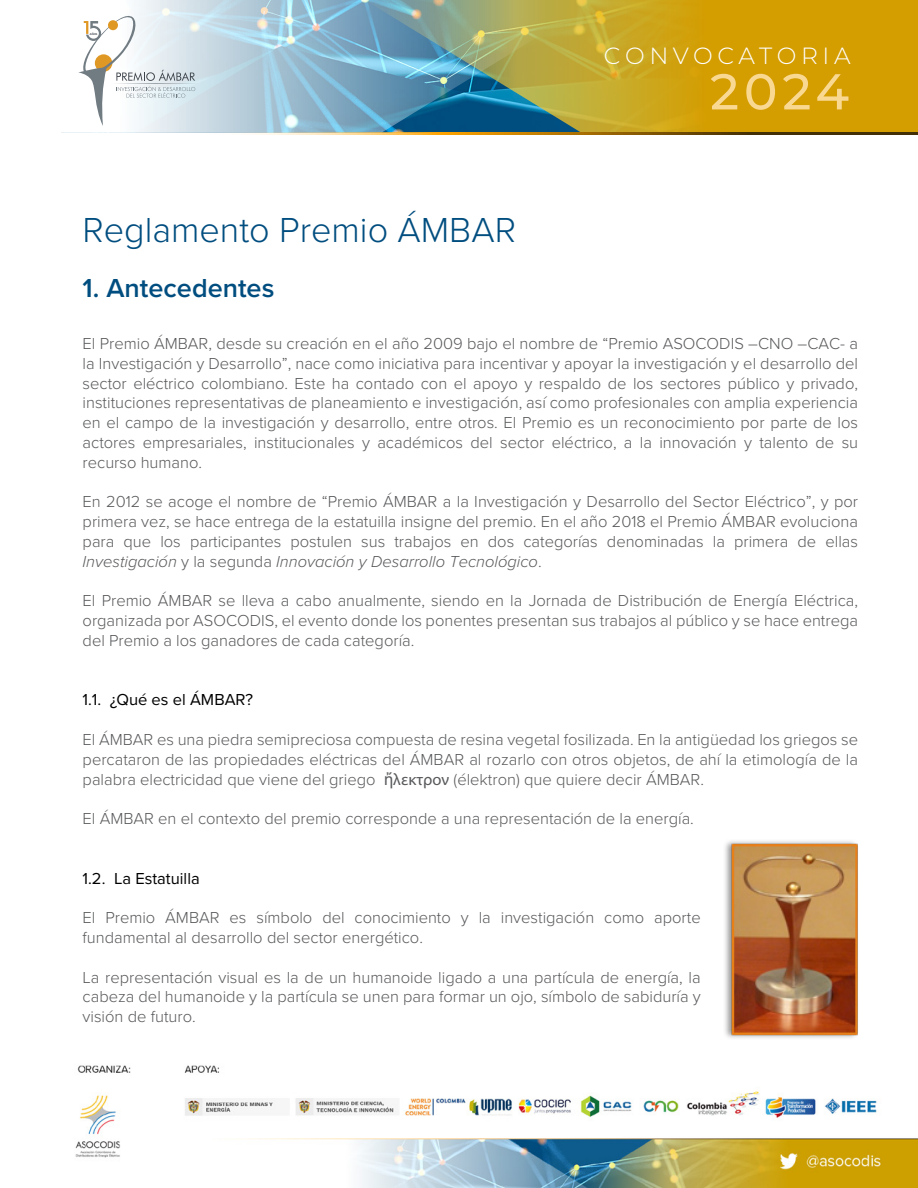
<style>
.page{position:relative;width:918px;height:1188px;background:#fff}
.page>*{position:absolute;margin:0;border:0;box-sizing:border-box;transform-origin:0 0}
.t1{font:500 50.4px "Montserrat";color:#f9d891}
.t2{font:300 36px "Proxima Nova";color:#004d7f}
.t3{font:600 27px "Proxima Nova";color:#004d7f}
.t4{font:300 23.4px "Montserrat";letter-spacing:.19em;color:#fff}
.t5{font:300 16.5px/19.8px "Proxima Nova";color:#58595b;text-align:justify}
.t6{font:16.5px "Proxima Nova";color:#000}
.t7{font:800 2.7px "Lato";color:#3e444b}
.s1{font-style:italic}
.s2{font-family:"Arial";font-weight:400}
.s3{font-family:"Myriad Pro";font-weight:400}
</style>
<div class="page">
<img style="left:75px;top:1065px;width:843px;height:123px">
<img style="left:725px;top:841px;width:133px;height:197px">
<svg style="left:598px;top:0;width:320px;height:133px;background:#d09f0a"></svg>
<img style="left:61px;top:0;width:537px;height:133px">
<svg style="left:252px;top:133px;width:666px;height:2px"></svg>
<svg style="left:78px;top:12px;width:121px;height:114px"></svg>
<p class="t7" style="left:90px;top:32px;width:9px">AÑOS</p>
<h2 class="t2" style="left:82px;top:203px;width:435px">Reglamento Premio ÁMBAR</h2>
<h3 class="t4" style="left:604px;top:40px;width:248px">CONVOCATORIA</h3>
<h1 class="t1" style="left:710px;top:56px;width:140px">2024</h1>
<h3 class="t3" style="left:83px;top:268px;width:193px">1. Antecedentes</h3>
<p class="t5" style="left:83px;top:333px;width:777px">El Premio ÁMBAR, desde su creación en el año 2009 bajo el nombre de “Premio ASOCODIS –CNO –CAC- a la Investigación y Desarrollo”, nace como iniciativa para incentivar y apoyar la investigación y el desarrollo del sector eléctrico colombiano. Este ha contado con el apoyo y respaldo de los sectores público y privado, instituciones representativas de planeamiento e investigación, así como profesionales con amplia experiencia en el campo de la investigación y desarrollo, entre otros. El Premio es un reconocimiento por parte de los actores empresariales, institucionales y académicos del sector eléctrico, a la innovación y talento de su recurso humano.</p>
<p class="t5" style="left:83px;top:491px;width:777px">En 2012 se acoge el nombre de “Premio ÁMBAR a la Investigación y Desarrollo del Sector Eléctrico”, y por primera vez, se hace entrega de la estatuilla insigne del premio. En el año 2018 el Premio ÁMBAR evoluciona para que los participantes postulen sus trabajos en dos categorías denominadas la primera de ellas <span class="s1">Investigación</span> y la segunda <span class="s1">Innovación y Desarrollo Tecnológico</span>.</p>
<p class="t5" style="left:83px;top:590px;width:777px">El Premio ÁMBAR se lleva a cabo anualmente, siendo en la Jornada de Distribución de Energía Eléctrica, organizada por ASOCODIS, el evento donde los ponentes presentan sus trabajos al público y se hace entrega del Premio a los ganadores de cada categoría.</p>
<p class="t6" style="left:83px;top:688px;width:172px">1.1. ¿Qué es el ÁMBAR?</p>
<p class="t5" style="left:83px;top:729px;width:777px">El ÁMBAR es una piedra semipreciosa compuesta de resina vegetal fosilizada. En la antigüedad los griegos se percataron de las propiedades eléctricas del ÁMBAR al rozarlo con otros objetos, de ahí la etimología de la palabra electricidad que viene del griego <span class="s2">ἤ</span><span class="s3">λεκτρον</span> (élektron) que quiere decir ÁMBAR.</p>
<p class="t5" style="left:83px;top:808px;width:613px">El ÁMBAR en el contexto del premio corresponde a una representación de la energía.</p>
<p class="t6" style="left:83px;top:866px;width:119px">1.2. La Estatuilla</p>
<p class="t5" style="left:83px;top:907px;width:620px">El Premio ÁMBAR es símbolo del conocimiento y la investigación como aporte fundamental al desarrollo del sector energético.</p>
<p class="t5" style="left:83px;top:966px;width:620px">La representación visual es la de un humanoide ligado a una partícula de energía, la cabeza del humanoide y la partícula se unen para formar un ojo, símbolo de sabiduría y visión de futuro.</p>
</div>
